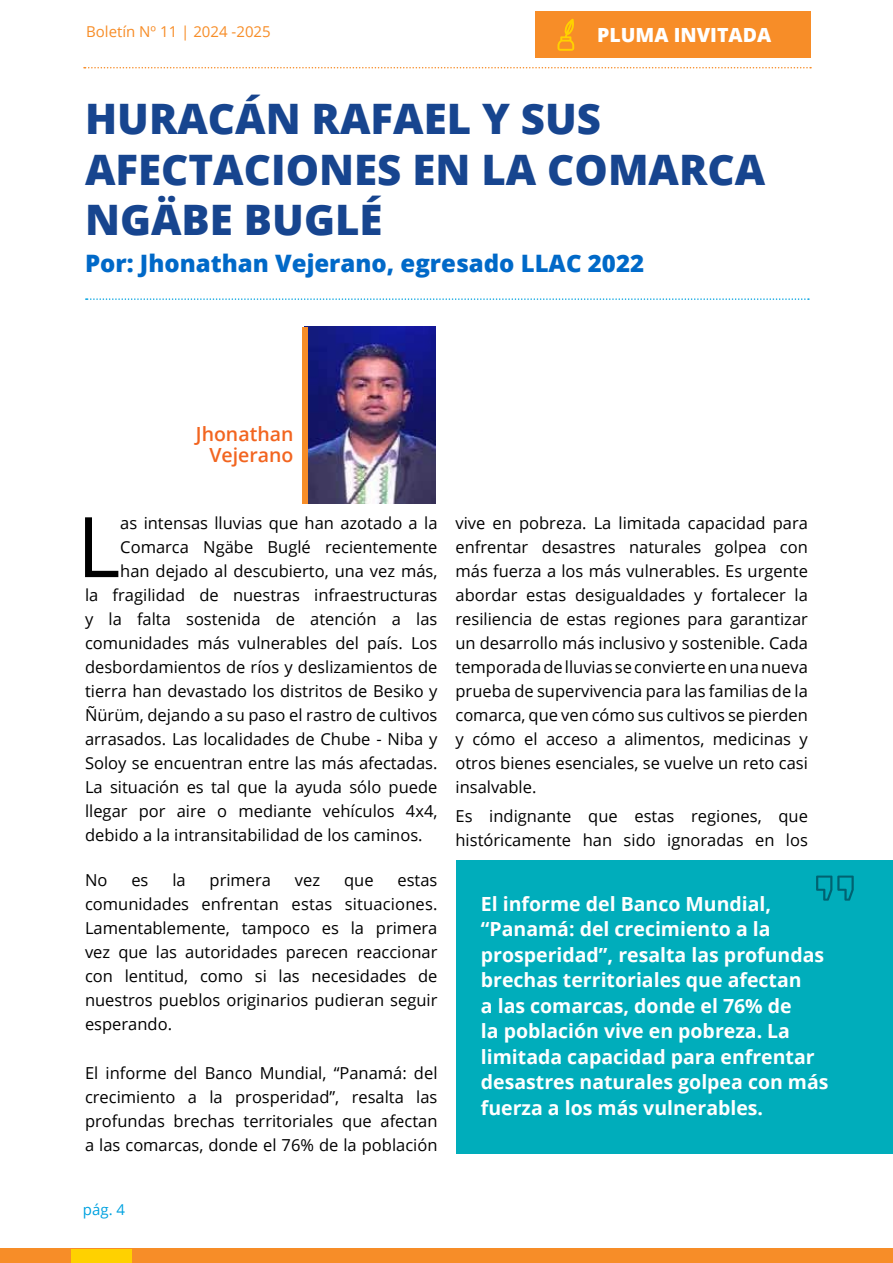
<style>
.page{position:relative;width:893px;height:1263px;background:#fff}
.page>*{position:absolute;margin:0;border:0;box-sizing:border-box;transform-origin:0 0}
.t1{font:83.7px "Open Sans";color:#000}
.t2{font:800 42px/50.4px "Open Sans";color:#17458f}
.t3{font:800 24px "Open Sans";color:#0069c8}
.t4{font:700 19.5px/25.5px "Open Sans";color:#fff}
.t5{font:800 19.5px "Open Sans";color:#fff}
.t6{font:600 19.5px/21px "Open Sans";color:#f26520;text-align:right}
.t7{font:16.5px/24px "Open Sans";color:#000;text-align:justify}
.t8{font:15px "Open Sans";color:#f78d28}
.t9{font:15px "Open Sans";color:#00a2e0}
</style>
<div class="page">
<svg style="left:84px;top:67px;width:727px;height:1px"></svg>
<div style="left:0;top:1249px;width:893px;height:14px;background:#f78d28"></div>
<div style="left:71px;top:1249px;width:60px;height:14px;background:#ffd100"></div>
<svg style="left:86px;top:298px;width:723px;height:2px"></svg>
<img style="left:308px;top:327px;width:128px;height:177px">
<div style="left:303px;top:327px;width:5px;height:177px;background:#f78d28"></div>
<div style="left:537px;top:11px;width:274px;height:47px;background:#f78d28"></div>
<svg style="left:557px;top:19px;width:18px;height:32px"></svg>
<div style="left:456px;top:860px;width:437px;height:293px;background:#00adbb"></div>
<svg style="left:816px;top:875px;width:38px;height:26px"></svg>
<p class="t8" style="left:86px;top:21px;width:186px">Boletín Nº 11 | 2024 -2025</p>
<p class="t5" style="left:595px;top:20px;width:96px">NOTICIAS</p>
<p class="t5" style="left:597px;top:20px;width:176px">PLUMA INVITADA</p>
<h2 class="t2" style="left:85px;top:91px;width:682px">HURACÁN RAFAEL Y SUS<br>AFECTACIONES EN LA COMARCA<br>NGÄBE BUGLÉ</h2>
<h3 class="t3" style="left:85px;top:245px;width:561px">Por: Jhonathan Vejerano, egresado LLAC 2022</h3>
<p class="t6" style="left:196px;top:423px;width:99px">Jhonathan<br>Vejerano</p>
<h1 class="t1" style="left:77px;top:489px;width:45px">L</h1>
<p class="t7" style="left:120px;top:511px;width:319px">as intensas lluvias que han azotado a la</p>
<p class="t7" style="left:120px;top:535px;width:319px">Comarca Ngäbe Buglé recientemente</p>
<p class="t7" style="left:120px;top:559px;width:319px">han dejado al descubierto, una vez más,</p>
<p class="t7" style="left:85px;top:583px;width:354px">la fragilidad de nuestras infraestructuras</p>
<p class="t7" style="left:85px;top:607px;width:354px">y la falta sostenida de atención a las</p>
<p class="t7" style="left:85px;top:631px;width:354px">comunidades más vulnerables del país. Los</p>
<p class="t7" style="left:85px;top:655px;width:354px">desbordamientos de ríos y deslizamientos de</p>
<p class="t7" style="left:85px;top:679px;width:354px">tierra han devastado los distritos de Besiko y</p>
<p class="t7" style="left:85px;top:703px;width:354px">Ñürüm, dejando a su paso el rastro de cultivos</p>
<p class="t7" style="left:85px;top:727px;width:354px">arrasados. Las localidades de Chube - Niba y</p>
<p class="t7" style="left:85px;top:751px;width:354px">Soloy se encuentran entre las más afectadas.</p>
<p class="t7" style="left:85px;top:775px;width:354px">La situación es tal que la ayuda sólo puede</p>
<p class="t7" style="left:85px;top:799px;width:354px">llegar por aire o mediante vehículos 4x4,</p>
<p class="t7" style="left:85px;top:823px;width:339px">debido a la intransitabilidad de los caminos.</p>
<p class="t7" style="left:85px;top:867px;width:24px">No</p>
<p class="t7" style="left:131px;top:867px;width:19px">es</p>
<p class="t7" style="left:172px;top:867px;width:15px">la</p>
<p class="t7" style="left:210px;top:867px;width:63px">primera</p>
<p class="t7" style="left:295px;top:867px;width:27px">vez</p>
<p class="t7" style="left:344px;top:867px;width:31px">que</p>
<p class="t7" style="left:85px;top:867px;width:354px;text-indent:312px">estas comunidades enfrentan estas situaciones.<br>Lamentablemente, tampoco es la primera vez que las autoridades parecen reaccionar con lentitud, como si las necesidades de nuestros pueblos originarios pudieran seguir esperando.</p>
<p class="t7" style="left:85px;top:1060px;width:354px">El informe del Banco Mundial, “Panamá: del crecimiento a la prosperidad”, resalta las profundas brechas territoriales que afectan a las comarcas, donde el 76% de la población</p>
<p class="t7" style="left:455px;top:511px;width:354px">vive en pobreza. La limitada capacidad para enfrentar desastres naturales golpea con más fuerza a los más vulnerables. Es urgente abordar estas desigualdades y fortalecer la resiliencia de estas regiones para garantizar un desarrollo más inclusivo y sostenible. Cada temporada de lluvias se convierte en una nueva prueba de supervivencia para las familias de la comarca, que ven cómo sus cultivos se pierden y cómo el acceso a alimentos, medicinas y otros bienes esenciales, se vuelve un reto casi insalvable.</p>
<p class="t7" style="left:455px;top:803px;width:354px">Es indignante que estas regiones, que históricamente han sido ignoradas en los</p>
<p class="t4" style="left:481px;top:890px;width:349px">El informe del Banco Mundial, “Panamá: del crecimiento a la prosperidad”, resalta las profundas brechas territoriales que afectan<br>a las comarcas, donde el 76% de<br>la población vive en pobreza. La limitada capacidad para enfrentar desastres naturales golpea con más fuerza a los más vulnerables.</p>
<p class="t9" style="left:83px;top:1199px;width:44px">pág. 4</p>
</div>
